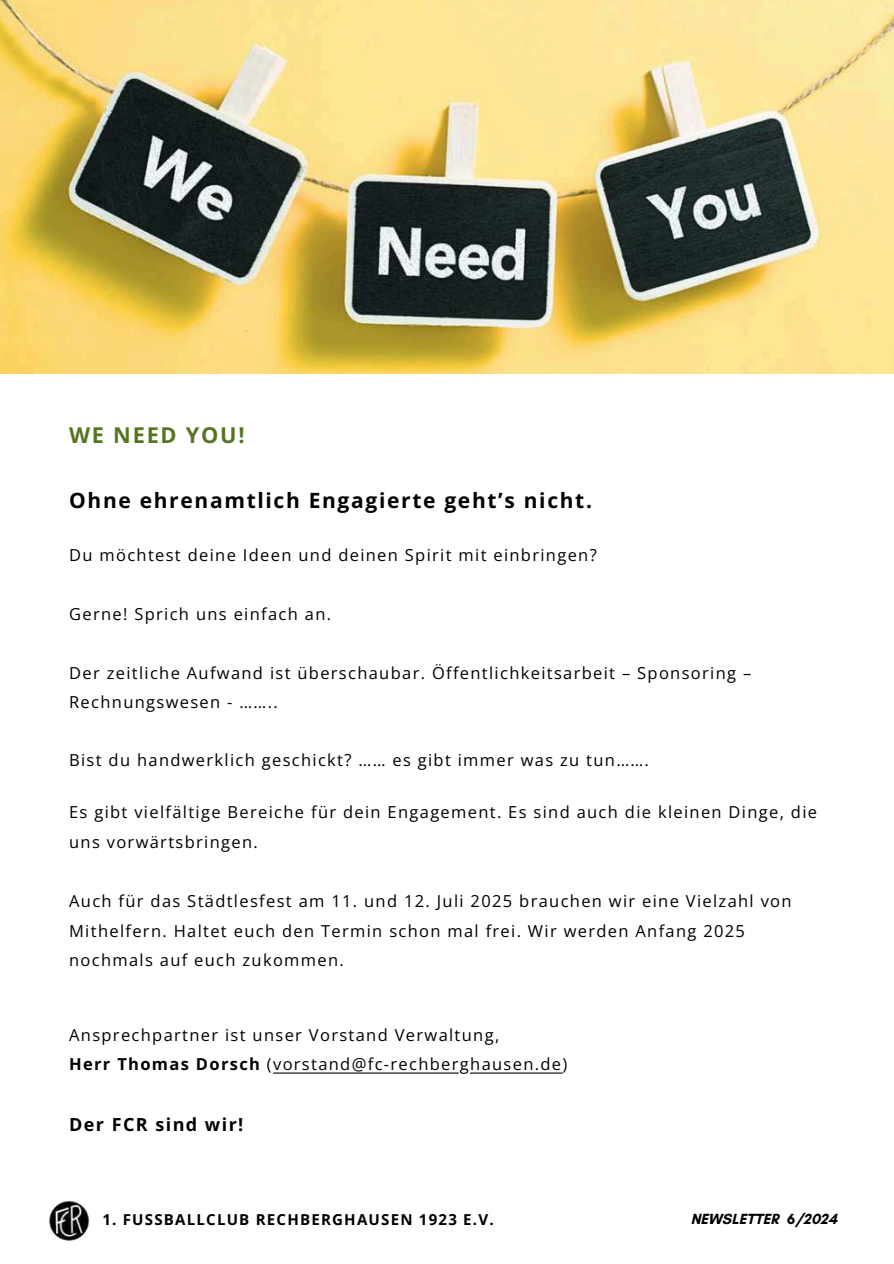
<style>
.page{position:relative;width:894px;height:1264px;background:#fff}
.page>*{position:absolute;margin:0;border:0;box-sizing:border-box;transform-origin:0 0}
.t1{font:700 21.75px "Open Sans";letter-spacing:.08em;color:#577421}
.t2{font:700 21px "Open Sans";letter-spacing:.08em;color:#000}
.t3{font:700 18px "Open Sans";letter-spacing:.08em;color:#000}
.t4{font:16.5px/29.2px "Open Sans";letter-spacing:.08em;color:#000}
.t5{font:700 15px "Open Sans";letter-spacing:.08em;color:#000}
.t6{font:700 15px "Glacial Indifference";color:#000}
.s1{font-weight:700}
</style>
<div class="page">
<img style="left:0;top:0;width:893px;height:374px">
<svg style="left:273px;top:1072px;width:289px;height:1px"></svg>
<img style="left:49px;top:1200px;width:40px;height:40px;border-radius:50%">
<h1 class="t1" style="left:69px;top:419px;width:177px">WE NEED YOU!</h1>
<p class="t2" style="left:69px;top:485px;width:524px">Ohne ehrenamtlich Engagierte geht’s nicht.</p>
<p class="t4" style="left:69px;top:540px;width:529px">Du möchtest deine Ideen und deinen Spirit mit einbringen?</p>
<p class="t4" style="left:69px;top:599px;width:263px">Gerne! Sprich uns einfach an.</p>
<p class="t4" style="left:69px;top:657px;width:683px">Der zeitliche Aufwand ist überschaubar. Öffentlichkeitsarbeit – Sponsoring –<br>Rechnungswesen - ……..</p>
<p class="t4" style="left:69px;top:745px;width:581px">Bist du handwerklich geschickt? …… es gibt immer was zu tun…….</p>
<p class="t4" style="left:69px;top:797px;width:749px">Es gibt vielfältige Bereiche für dein Engagement. Es sind auch die kleinen Dinge, die uns vorwärtsbringen.</p>
<p class="t4" style="left:69px;top:886px;width:723px">Auch für das Städtlesfest am 11. und 12. Juli 2025 brauchen wir eine Vielzahl von<br>Mithelfern. Haltet euch den Termin schon mal frei. Wir werden Anfang 2025 nochmals auf euch zukommen.</p>
<p class="t4" style="left:69px;top:1019px;width:499px">Ansprechpartner ist unser Vorstand Verwaltung,<br><span class="s1">Herr Thomas Dorsch</span> (vorstand@fc-rechberghausen.de)</p>
<p class="t3" style="left:69px;top:1111px;width:176px">Der FCR sind wir!</p>
<p class="t5" style="left:102px;top:1209px;width:393px">1. FUSSBALLCLUB RECHBERGHAUSEN 1923 E.V.</p>
<p class="t6" style="left:690px;top:1209px;width:148px">NEWSLETTER 6/2024</p>
</div>
